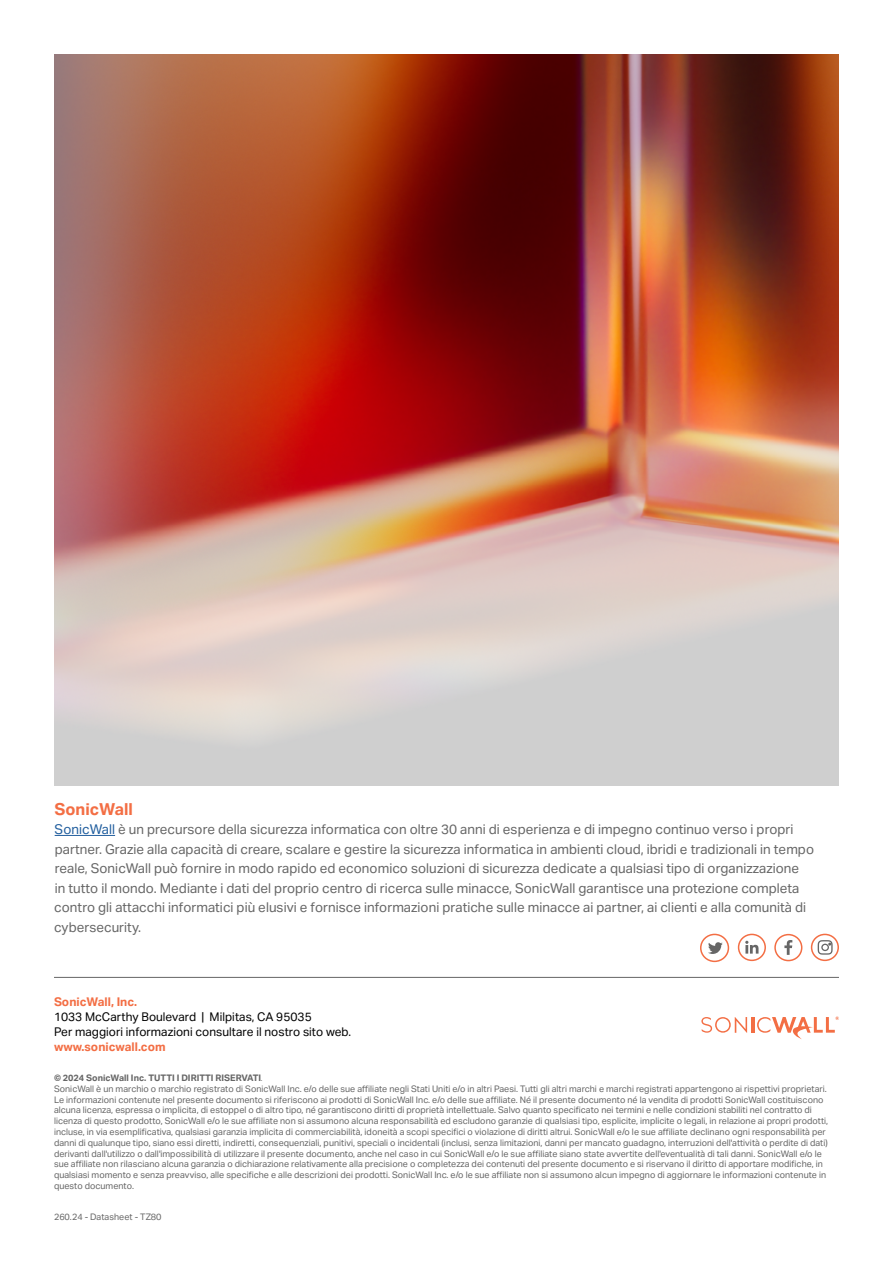
<style>
.page{position:relative;width:893px;height:1263px;background:#fff}
.page>*{position:absolute;margin:0;border:0;box-sizing:border-box;transform-origin:0 0}
.t1{font:700 16.5px "Aktiv Grotesk";color:#f36e44}
.t2{font:13.5px/19.5px "Aktiv Grotesk";color:#666}
.t3{font:12px/15px "Aktiv Grotesk";color:#000}
.t4{font:700 12px "Aktiv Grotesk";color:#f36e44}
.t5{font:9px/10.8px "Aktiv Grotesk";color:#666}
.s1{color:#215e9e}
.s2{font-weight:700}
.s3{font-weight:300;font-style:italic}
</style>
<div class="page">
<hr style="left:751px;top:1017px;width:3px;height:16px;background:#f36e44">
<svg style="left:701px;top:1017px;width:46px;height:16px"></svg>
<svg style="left:757px;top:1016px;width:82px;height:23px"></svg>
<hr style="left:54px;top:977px;width:785px;height:1px;background:#666">
<svg style="left:784px;top:940px;width:8px;height:15px"></svg>
<div style="left:774px;top:934px;width:28px;height:27px;border:2px solid #f36e44;border-radius:50%"></div>
<svg style="left:745px;top:941px;width:13px;height:13px"></svg>
<div style="left:738px;top:934px;width:28px;height:27px;border:2px solid #f36e44;border-radius:50%"></div>
<svg style="left:708px;top:942px;width:15px;height:12px"></svg>
<div style="left:700px;top:934px;width:29px;height:28px;border:2px solid #f36e44;border-radius:50%"></div>
<div style="left:811px;top:934px;width:28px;height:27px;border:2px solid #f36e44;border-radius:50%"></div>
<svg style="left:818px;top:940px;width:15px;height:15px"></svg>
<hr style="left:55px;top:835px;width:60px;height:1px;background:#215e9e">
<img style="left:54px;top:54px;width:785px;height:731px">
<h1 class="t1" style="left:54px;top:799px;width:80px">SonicWall</h1>
<p class="t2" style="left:54px;top:820px;width:761px"><span class="s1">SonicWall</span> è un precursore della sicurezza informatica con oltre 30 anni di esperienza e di impegno continuo verso i propri partner. Grazie alla capacità di creare, scalare e gestire la sicurezza informatica in ambienti cloud, ibridi e tradizionali in tempo reale, SonicWall può fornire in modo rapido ed economico soluzioni di sicurezza dedicate a qualsiasi tipo di organizzazione<br>in tutto il mondo. Mediante i dati del proprio centro di ricerca sulle minacce, SonicWall garantisce una protezione completa contro gli attacchi informatici più elusivi e fornisce informazioni pratiche sulle minacce ai partner, ai clienti e alla comunità di cybersecurity.</p>
<h3 class="t4" style="left:54px;top:995px;width:85px">SonicWall, Inc.</h3>
<h3 class="t3" style="left:54px;top:1009px;width:299px">1033 McCarthy Boulevard | Milpitas, CA 95035<br>Per maggiori informazioni consultare il nostro sito web.</h3>
<h3 class="t4" style="left:54px;top:1040px;width:113px">www.sonicwall.com</h3>
<p class="t5" style="left:54px;top:1072px;width:776px"><span class="s2">© 2024 SonicWall Inc. TUTTI I DIRITTI RISERVATI</span><span class="s3">.<br></span>SonicWall è un marchio o marchio registrato di SonicWall Inc. e/o delle sue affiliate negli Stati Uniti e/o in altri Paesi. Tutti gli altri marchi e marchi registrati appartengono ai rispettivi proprietari.<br>Le informazioni contenute nel presente documento si riferiscono ai prodotti di SonicWall Inc. e/o delle sue affiliate. Né il presente documento né la vendita di prodotti SonicWall costituiscono alcuna licenza, espressa o implicita, di estoppel o di altro tipo, né garantiscono diritti di proprietà intellettuale. Salvo quanto specificato nei termini e nelle condizioni stabiliti nel contratto di licenza di questo prodotto, SonicWall e/o le sue affiliate non si assumono alcuna responsabilità ed escludono garanzie di qualsiasi tipo, esplicite, implicite o legali, in relazione ai propri prodotti, incluse, in via esemplificativa, qualsiasi garanzia implicita di commerciabilità, idoneità a scopi specifici o violazione di diritti altrui. SonicWall e/o le sue affiliate declinano ogni responsabilità per danni di qualunque tipo, siano essi diretti, indiretti, consequenziali, punitivi, speciali o incidentali (inclusi, senza limitazioni, danni per mancato guadagno, interruzioni dell'attività o perdite di dati) derivanti dall'utilizzo o dall'impossibilità di utilizzare il presente documento, anche nel caso in cui SonicWall e/o le sue affiliate siano state avvertite dell'eventualità di tali danni. SonicWall e/o le sue affiliate non rilasciano alcuna garanzia o dichiarazione relativamente alla precisione o completezza dei contenuti del presente documento e si riservano il diritto di apportare modifiche, in qualsiasi momento e senza preavviso, alle specifiche e alle descrizioni dei prodotti. SonicWall Inc. e/o le sue affiliate non si assumono alcun impegno di aggiornare le informazioni contenute in questo documento.</p>
<p class="t5" style="left:54px;top:1211px;width:109px">260.24 - Datasheet - TZ80</p>
</div>
